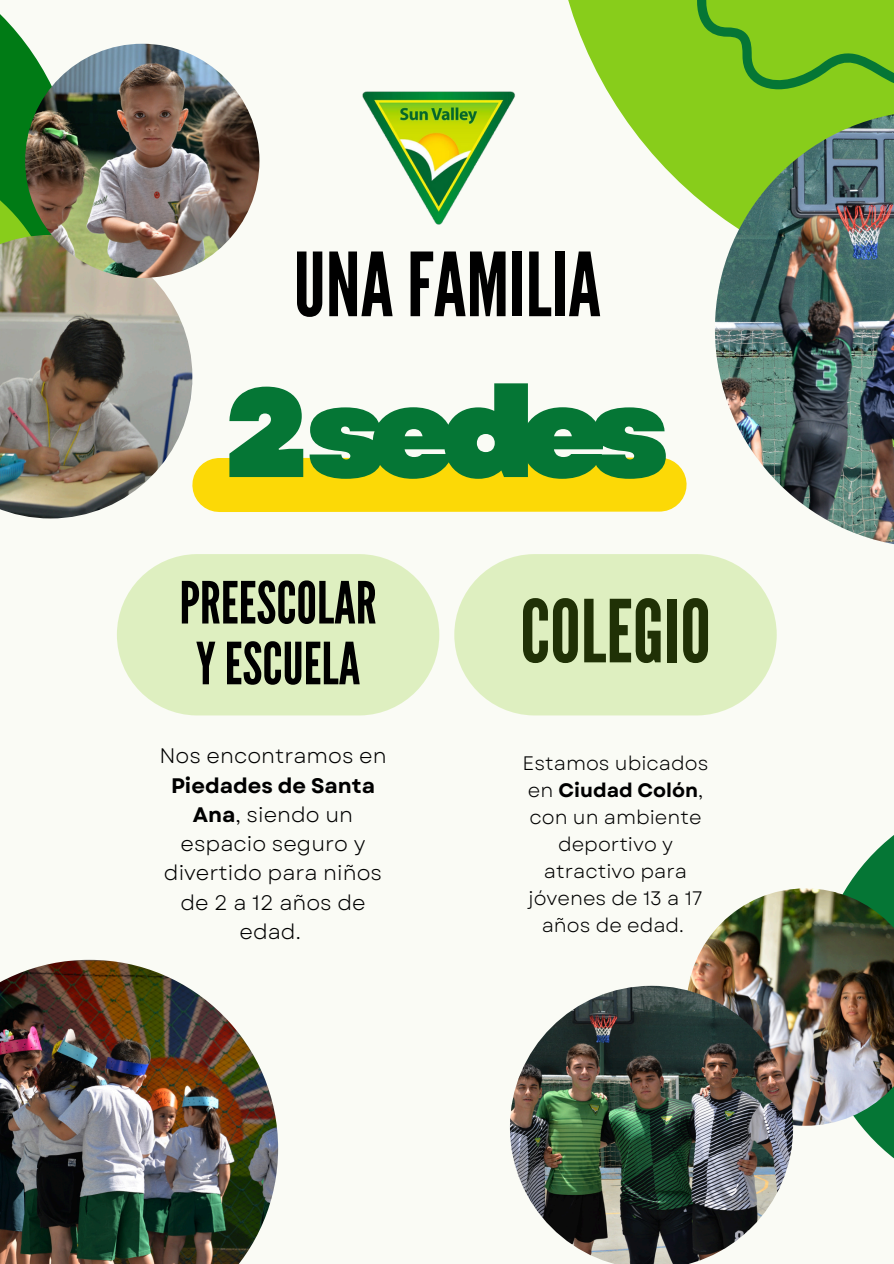
<style>
.page{position:relative;width:894px;height:1264px;background:#fff}
.page>*{position:absolute;margin:0;border:0;box-sizing:border-box;transform-origin:0 0}
.t1{font:900 126.6px "Garet";letter-spacing:-.11em;color:#057635}
.t2{font:87.9px "League Gothic";color:#000}
.t3{font:86.4px "League Gothic";color:#000}
.t4{font:57.9px/60.8px "League Gothic";color:#000}
.t5{font:21px/29.2px "Garet";color:#000;text-align:center}
.t6{font:19.5px/27px "Garet";color:#000;text-align:center}
.s1{font-weight:700}
</style>
<div class="page">
<div style="left:0;top:0;width:893px;height:1263px;background:#fafbf5"></div>
<svg style="left:568px;top:0;width:325px;height:212px;fill:#88cd1b"></svg>
<svg style="left:695px;top:0;width:198px;height:89px;background:#76c11e"></svg>
<svg style="left:815px;top:835px;width:78px;height:323px"></svg>
<svg style="left:0;top:14px;width:76px;height:221px"></svg>
<img style="left:362px;top:91px;width:153px;height:134px">
<img style="left:688px;top:888px;width:205px;height:237px">
<div style="left:219px;top:457px;width:440px;height:55px;background:#fcd906"></div>
<div style="left:117px;top:554px;width:322px;height:161px;background:#deefc0;border-radius:80px"></div>
<img style="left:0;top:959px;width:278px;height:304px">
<img style="left:510px;top:985px;width:282px;height:278px">
<img style="left:714px;top:111px;width:179px;height:433px">
<div style="left:454px;top:554px;width:322px;height:161px;background:#deefc0;border-radius:80px"></div>
<img style="left:0;top:235px;width:192px;height:283px">
<img style="left:25px;top:44px;width:234px;height:234px;border-radius:50%">
<p class="t2" style="left:293px;top:234px;width:309px">UNAFAMILIA</p>
<p class="t1" style="left:225px;top:341px;width:444px">2sedes</p>
<p class="t4" style="left:179px;top:573px;width:199px">PREESCOLAR<br>YESCUELA</p>
<p class="t3" style="left:520px;top:581px;width:192px">COLEGIO</p>
<h1 class="t5" style="left:159px;top:741px;width:229px">Nos encontramos en<br><span class="s1">Piedades de Santa<br>Ana</span>, siendo un espacio seguro y divertido para niños de 2 a 12 años de edad.</h1>
<p class="t6" style="left:522px;top:749px;width:187px">Estamos ubicados en <span class="s1">Ciudad Colón</span>, con un ambiente deportivo y atractivo para jóvenes de 13 a 17 años de edad.</p>
</div>
